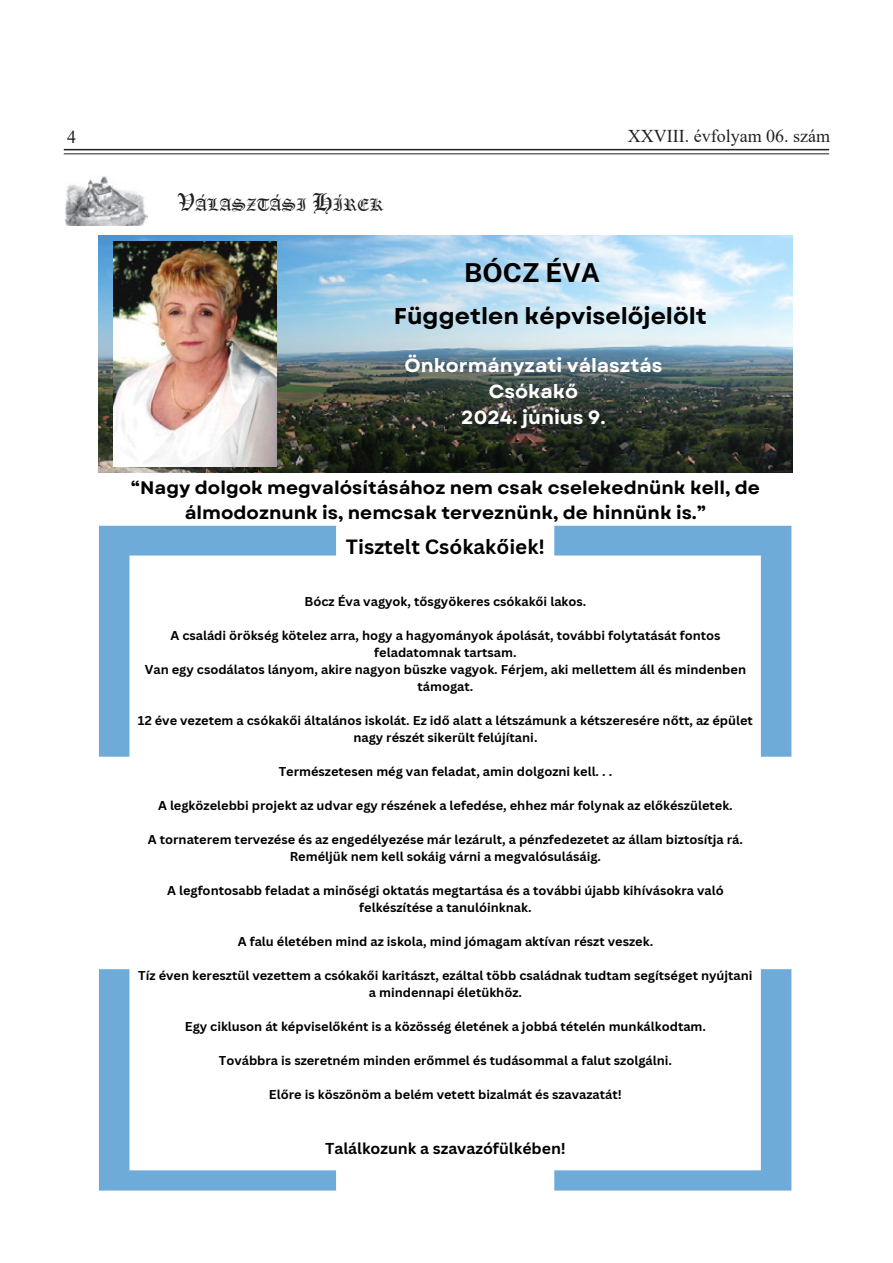
<style>
.page{position:relative;width:893px;height:1263px;background:#fff}
.page>*{position:absolute;margin:0;border:0;box-sizing:border-box;transform-origin:0 0}
.t1{font:700 26.1px "Public Sans";color:#000}
.t2{font:700 22.95px "Garet";color:#000}
.t3{font:700 20.1px "Canva Sans";color:#000}
.t4{font:700 18.9px/26.2px "Garet";color:#fff;text-align:center}
.t5{font:700 18.15px/24.6px "Garet";color:#000;text-align:center}
.t6{font:18px "Times New Roman";color:#231f20}
.Normál{font:16.8px "Old English Text";color:#231f20}
.t7{font:700 15.45px "Canva Sans";color:#000}
.t8{font:700 12.45px/17px "Canva Sans";color:#000;text-align:center}
.s1{font-size:24px}
</style>
<div class="page">
<hr style="left:64px;top:153px;width:765px;height:1px;background:#231f20">
<hr style="left:64px;top:149px;width:765px;height:1px;background:#231f20">
<img style="left:65px;top:176px;width:83px;height:50px">
<img style="left:99px;top:236px;width:693px;height:237px">
<svg style="left:99px;top:526px;width:237px;height:231px"></svg>
<svg style="left:554px;top:526px;width:237px;height:231px"></svg>
<svg style="left:554px;top:969px;width:237px;height:221px"></svg>
<svg style="left:99px;top:969px;width:237px;height:221px"></svg>
<img style="left:114px;top:241px;width:163px;height:226px">
<h3 class="t6" style="left:67px;top:124px;width:10px">4</h3>
<h3 class="t6" style="left:628px;top:123px;width:204px">XXVIII. évfolyam 06. szám</h3>
<p class="Normál" style="left:178px;top:194px;width:208px"><span class="s1">V</span>ÁLASZTÁSI <span class="s1">H</span>ÍREK</p>
<p class="t1" style="left:464px;top:253px;width:138px">BÓCZ ÉVA</p>
<p class="t2" style="left:394px;top:302px;width:315px">Független képviselőjelölt</p>
<p class="t4" style="left:405px;top:353px;width:259px">Önkormányzati választás<br>Csókakő<br>2024. június 9.</p>
<p class="t5" style="left:131px;top:476px;width:630px">“Nagy dolgok megvalósításához nem csak cselekednünk kell, de álmodoznunk is, nemcsak terveznünk, de hinnünk is.”</p>
<p class="t3" style="left:346px;top:535px;width:201px">Tisztelt Csókakőiek!</p>
<p class="t8" style="left:305px;top:593px;width:283px">Bócz Éva vagyok, tősgyökeres csókakői lakos.</p>
<p class="t8" style="left:145px;top:627px;width:603px">A családi örökség kötelez arra, hogy a hagyományok ápolását, további folytatását fontos feladatomnak tartsam.<br>Van egy csodálatos lányom, akire nagyon büszke vagyok. Férjem, aki mellettem áll és mindenben támogat.</p>
<p class="t8" style="left:138px;top:712px;width:616px">12 éve vezetem a csókakői általános iskolát. Ez idő alatt a létszámunk a kétszeresére nőtt, az épület nagy részét sikerült felújítani.</p>
<p class="t8" style="left:279px;top:763px;width:335px">Természetesen még van feladat, amin dolgozni kell. . .</p>
<p class="t8" style="left:158px;top:797px;width:576px">A legközelebbi projekt az udvar egy részének a lefedése, ehhez már folynak az előkészületek.</p>
<p class="t8" style="left:148px;top:831px;width:597px">A tornaterem tervezése és az engedélyezése már lezárult, a pénzfedezetet az állam biztosítja rá.<br>Reméljük nem kell sokáig várni a megvalósulásáig.</p>
<p class="t8" style="left:167px;top:882px;width:558px">A legfontosabb feladat a minőségi oktatás megtartása és a további újabb kihívásokra való felkészítése a tanulóinknak.</p>
<p class="t8" style="left:238px;top:933px;width:417px">A falu életében mind az iskola, mind jómagam aktívan részt veszek.</p>
<p class="t8" style="left:138px;top:967px;width:616px">Tíz éven keresztül vezettem a csókakői karitászt, ezáltal több családnak tudtam segítséget nyújtani a mindennapi életükhöz.</p>
<p class="t8" style="left:185px;top:1018px;width:523px">Egy cikluson át képviselőként is a közösség életének a jobbá tételén munkálkodtam.</p>
<p class="t8" style="left:219px;top:1052px;width:455px">Továbbra is szeretném minden erőmmel és tudásommal a falut szolgálni.</p>
<p class="t8" style="left:269px;top:1086px;width:354px">Előre is köszönöm a belém vetett bizalmát és szavazatát!</p>
<p class="t7" style="left:325px;top:1139px;width:242px">Találkozunk a szavazófülkében!</p>
</div>
